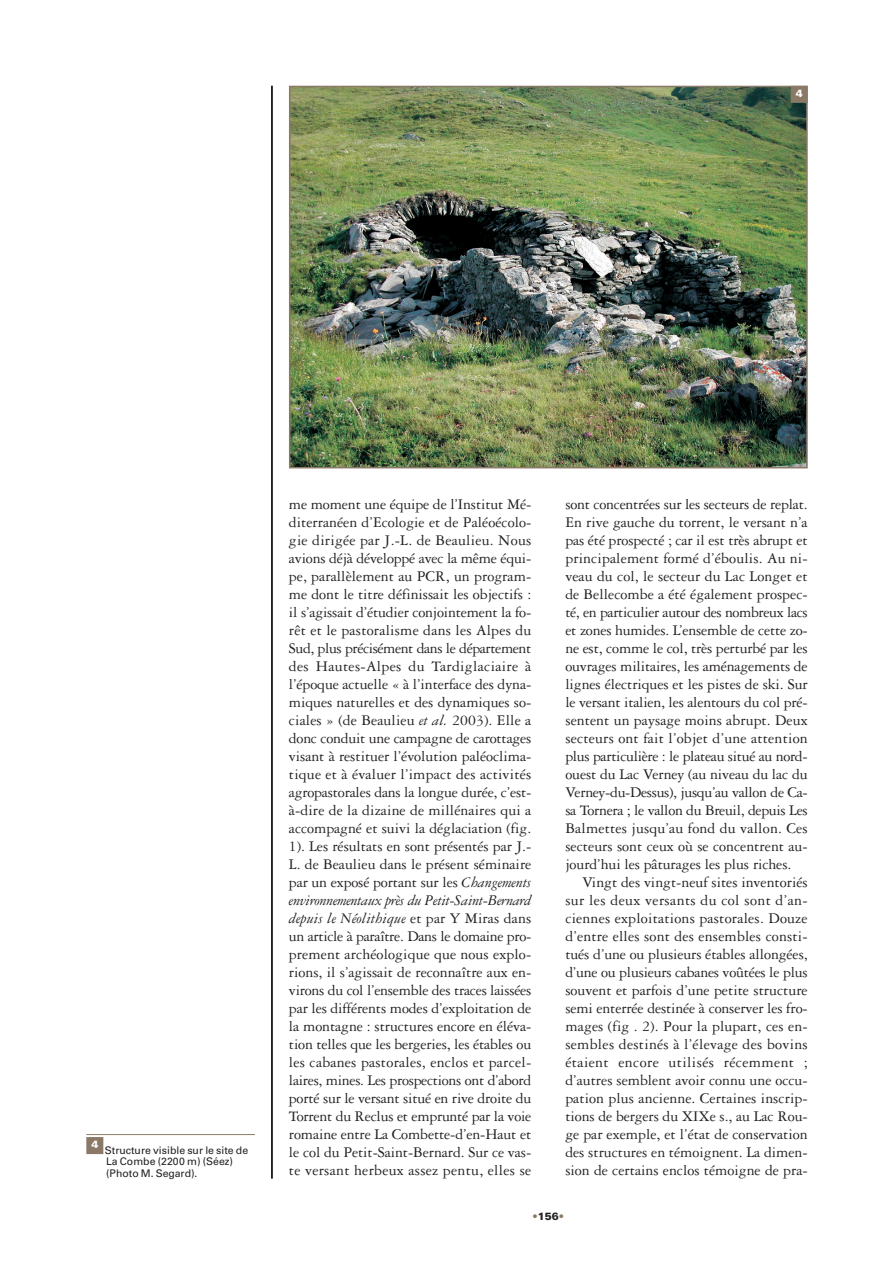
<style>
.page{position:relative;width:893px;height:1263px;background:#fff}
.page>*{position:absolute;margin:0;border:0;box-sizing:border-box;transform-origin:0 0}
.t1{font:15.75px/18px "Garamond Three";color:#231f20;text-align:justify}
.t2{font:10.5px/11.2px "Univers";color:#231f20}
.t3{font:900 10.5px "Univers";color:#231f20}
.t4{font:900 10.5px "Univers";color:#fff}
.s1{font-style:italic}
.s2{color:#8a7966}
</style>
<div class="page">
<hr style="left:86px;top:1134px;width:169px;height:1px;background:#8a7966">
<div style="left:87px;top:1138px;width:16px;height:15px;background:#8a7966"></div>
<div style="left:86px;top:1137px;width:17px;height:17px;border:2px solid #8a7966"></div>
<hr style="left:272px;top:86px;width:1px;height:1092px;background:#231f20">
<img style="left:292px;top:89px;width:513px;height:376px">
<div style="left:289px;top:86px;width:519px;height:382px;border:2px solid #8a7966"></div>
<div style="left:791px;top:87px;width:16px;height:15px;background:#8a7966"></div>
<div style="left:791px;top:86px;width:17px;height:17px;border:2px solid #8a7966"></div>
<p class="t4" style="left:796px;top:90px;width:9px">4</p>
<p class="t4" style="left:91px;top:1141px;width:9px">4</p>
<p class="t2" style="left:105px;top:1146px;width:145px">Structure visible sur le site de<br>La Combe (2200 m) (Séez) (Photo M. Segard).</p>
<p class="t1" style="left:289px;top:496px;width:244px">me moment une équipe de l’Institut Mé&shy;diterranéen d’Ecologie et de Paléoécolo&shy;gie dirigée par J.-L. de Beaulieu. Nous avions déjà développé avec la même équi&shy;pe, parallèlement au PCR, un program&shy;me dont le titre définissait les objectifs : il s’agissait d’étudier conjointement la fo&shy;rêt et le pastoralisme dans les Alpes du Sud, plus précisément dans le département des Hautes-Alpes du Tardiglaciaire à l’époque actuelle « à l’interface des dyna&shy;miques naturelles et des dynamiques so&shy;ciales » (de Beaulieu <span class="s1">et al.</span> 2003). Elle a donc conduit une campagne de carottages visant à restituer l’évolution paléoclima&shy;tique et à évaluer l’impact des activités agropastorales dans la longue durée, c’est&shy;à-dire de la dizaine de millénaires qui a accompagné et suivi la déglaciation (fig.<br>1). Les résultats en sont présentés par J.- L. de Beaulieu dans le présent séminaire par un exposé portant sur les <span class="s1">Changements environnementaux près du Petit-Saint-Bernard depuis le Néolithique</span> et par Y Miras dans un article à paraître. Dans le domaine pro&shy;prement archéologique que nous explo&shy;rions, il s’agissait de reconnaître aux en&shy;virons du col l’ensemble des traces laissées par les différents modes d’exploitation de la montagne : structures encore en éléva&shy;tion telles que les bergeries, les étables ou les cabanes pastorales, enclos et parcel&shy;laires, mines. Les prospections ont d’abord porté sur le versant situé en rive droite du Torrent du Reclus et emprunté par la voie romaine entre La Combette-d’en-Haut et le col du Petit-Saint-Bernard. Sur ce vas&shy;te versant herbeux assez pentu, elles se</p>
<p class="t1" style="left:565px;top:496px;width:244px">sont concentrées sur les secteurs de replat.<br>En rive gauche du torrent, le versant n’a pas été prospecté ; car il est très abrupt et principalement formé d’éboulis. Au ni&shy;veau du col, le secteur du Lac Longet et de Bellecombe a été également prospec&shy;té, en particulier autour des nombreux lacs et zones humides. L’ensemble de cette zo&shy;ne est, comme le col, très perturbé par les ouvrages militaires, les aménagements de lignes électriques et les pistes de ski. Sur le versant italien, les alentours du col pré&shy;sentent un paysage moins abrupt. Deux secteurs ont fait l’objet d’une attention plus particulière : le plateau situé au nord&shy;ouest du Lac Verney (au niveau du lac du Verney-du-Dessus), jusqu’au vallon de Ca&shy;sa Tornera ; le vallon du Breuil, depuis Les Balmettes jusqu’au fond du vallon. Ces secteurs sont ceux où se concentrent au&shy;jourd’hui les pâturages les plus riches.</p>
<p class="t1" style="left:565px;top:874px;width:244px;text-indent:17px">Vingt des vingt-neuf sites inventoriés sur les deux versants du col sont d’an&shy;ciennes exploitations pastorales. Douze d’entre elles sont des ensembles consti&shy;tués d’une ou plusieurs étables allongées, d’une ou plusieurs cabanes voûtées le plus souvent et parfois d’une petite structure semi enterrée destinée à conserver les fro&shy;mages (fig . 2). Pour la plupart, ces en&shy;sembles destinés à l’élevage des bovins étaient encore utilisés récemment ; d’autres semblent avoir connu une occu&shy;pation plus ancienne. Certaines inscrip&shy;tions de bergers du XIXe s., au Lac Rou&shy;ge par exemple, et l’état de conservation des structures en témoignent. La dimen&shy;sion de certains enclos témoigne de pra-</p>
<p class="t3" style="left:533px;top:1212px;width:33px"><span class="s2">•</span>156<span class="s2">•</span></p>
</div>
